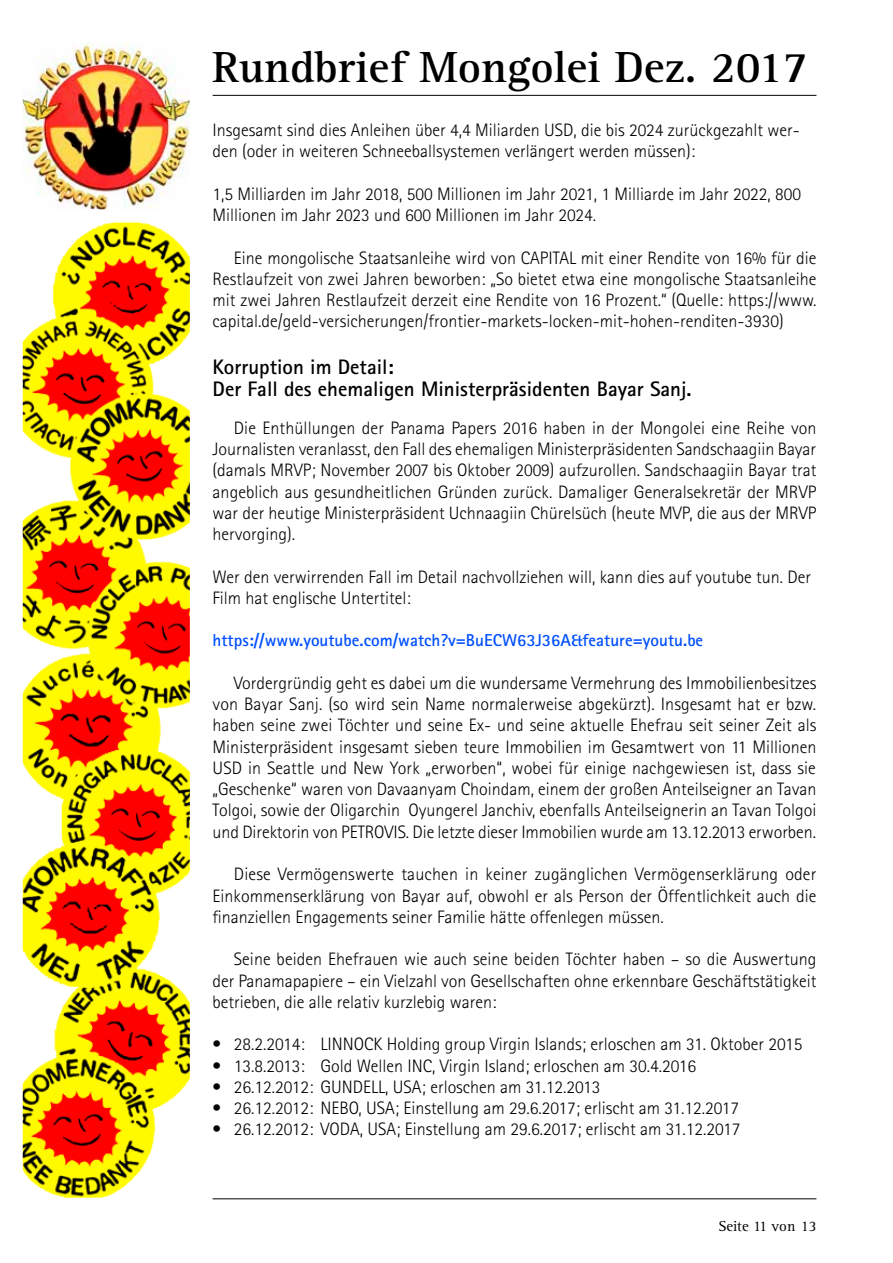
<style>
.page{position:relative;width:893px;height:1263px;background:#fff}
.page>*{position:absolute;margin:0;border:0;box-sizing:border-box;transform-origin:0 0}
.t1{font:700 45px "Rotis Serif";color:#000}
.t2{font:700 21px/21.3px "Rotis Sans Serif";color:#000}
.t3{font:300 18px/21.3px "Rotis Sans Serif";color:#000;text-align:justify}
.t4{font:700 17.25px "Rotis Sans Serif";color:#004fff}
.t5{font:15px "Rotis Serif";color:#000}
</style>
<div class="page">
<img style="left:24px;top:224px;width:164px;height:972px">
<div style="left:21px;top:221px;width:170px;height:978px;border:2px solid #fff"></div>
<img style="left:24px;top:44px;width:164px;height:164px">
<hr style="left:213px;top:95px;width:603px;height:1px;background:#000">
<hr style="left:213px;top:1198px;width:603px;height:1px;background:#000">
<h1 class="t1" style="left:213px;top:41px;width:597px">Rundbrief Mongolei Dez. 2017</h1>
<p class="t3" style="left:213px;top:119px;width:589px">Insgesamt sind dies Anleihen über 4,4 Miliarden USD, die bis 2024 zurückgezahlt wer&shy;den (oder in weiteren Schneeballsystemen verlängert werden müssen):</p>
<p class="t3" style="left:213px;top:183px;width:590px">1,5 Milliarden im Jahr 2018, 500 Millionen im Jahr 2021, 1 Milliarde im Jahr 2022, 800<br>Millionen im Jahr 2023 und 600 Millionen im Jahr 2024.</p>
<p class="t3" style="left:213px;top:247px;width:605px;text-indent:21px">Eine mongolische Staatsanleihe wird von CAPITAL mit einer Rendite von 16% für die Restlaufzeit von zwei Jahren beworben: „So bietet etwa eine mongolische Staatsanleihe mit zwei Jahren Restlaufzeit derzeit eine Rendite von 16 Prozent.“ (Quelle: https://www. capital.de/geld-versicherungen/frontier-markets-locken-mit-hohen-renditen-3930)</p>
<p class="t2" style="left:213px;top:356px;width:480px">Korruption im Detail:<br>Der Fall des ehemaligen Ministerpräsidenten Bayar Sanj.</p>
<p class="t3" style="left:213px;top:417px;width:605px;text-indent:21px">Die Enthüllungen der Panama Papers 2016 haben in der Mongolei eine Reihe von Journalisten veranlasst, den Fall des ehemaligen Ministerpräsidenten Sandschaagiin Bayar (damals MRVP; November 2007 bis Oktober 2009) aufzurollen. Sandschaagiin Bayar trat angeblich aus gesundheitlichen Gründen zurück. Damaliger Generalsekretär der MRVP war der heutige Ministerpräsident Uchnaagiin Chürelsüch (heute MVP, die aus der MRVP hervorging).</p>
<p class="t3" style="left:213px;top:566px;width:600px">Wer den verwirrenden Fall im Detail nachvollziehen will, kann dies auf youtube tun. Der<br>Film hat englische Untertitel:</p>
<p class="t4" style="left:213px;top:630px;width:492px">https://www.youtube.com/watch?v=BuECW63J36A&amp;feature=youtu.be</p>
<p class="t3" style="left:213px;top:672px;width:605px;text-indent:21px">Vordergründig geht es dabei um die wundersame Vermehrung des Immobilienbesitzes von Bayar Sanj. (so wird sein Name normalerweise abgekürzt). Insgesamt hat er bzw. haben seine zwei Töchter und seine Ex- und seine aktuelle Ehefrau seit seiner Zeit als Ministerpräsident insgesamt sieben teure Immobilien im Gesamtwert von 11 Millionen USD in Seattle und New York „erworben“, wobei für einige nachgewiesen ist, dass sie „Geschenke“ waren von Davaanyam Choindam, einem der großen Anteilseigner an Tavan Tolgoi, sowie der Oligarchin Oyungerel Janchiv, ebenfalls Anteilseignerin an Tavan Tolgoi und Direktorin von PETROVIS. Die letzte dieser Immobilien wurde am 13.12.2013 erworben.</p>
<p class="t3" style="left:213px;top:863px;width:605px;text-indent:21px">Diese Vermögenswerte tauchen in keiner zugänglichen Vermögenserklärung oder Einkommenserklärung von Bayar auf, obwohl er als Person der Öffentlichkeit auch die finanziellen Engagements seiner Familie hätte offenlegen müssen.</p>
<p class="t3" style="left:213px;top:948px;width:605px;text-indent:21px">Seine beiden Ehefrauen wie auch seine beiden Töchter haben – so die Auswertung der Panamapapiere – ein Vielzahl von Gesellschaften ohne erkennbare Geschäftstätigkeit betrieben, die alle relativ kurzlebig waren:</p>
<p class="t3" style="left:213px;top:1033px;width:591px">• 28.2.2014: LINNOCK Holding group Virgin Islands; erloschen am 31. Oktober 2015</p>
<p class="t3" style="left:213px;top:1055px;width:485px">• 13.8.2013: Gold Wellen INC, Virgin Island; erloschen am 30.4.2016</p>
<p class="t3" style="left:213px;top:1076px;width:389px">• 26.12.2012: GUNDELL, USA; erloschen am 31.12.2013</p>
<p class="t3" style="left:213px;top:1097px;width:528px">• 26.12.2012: NEBO, USA; Einstellung am 29.6.2017; erlischt am 31.12.2017</p>
<p class="t3" style="left:213px;top:1119px;width:529px">• 26.12.2012: VODA, USA; Einstellung am 29.6.2017; erlischt am 31.12.2017</p>
<p class="t5" style="left:718px;top:1217px;width:100px">Seite 11 von 13</p>
</div>
